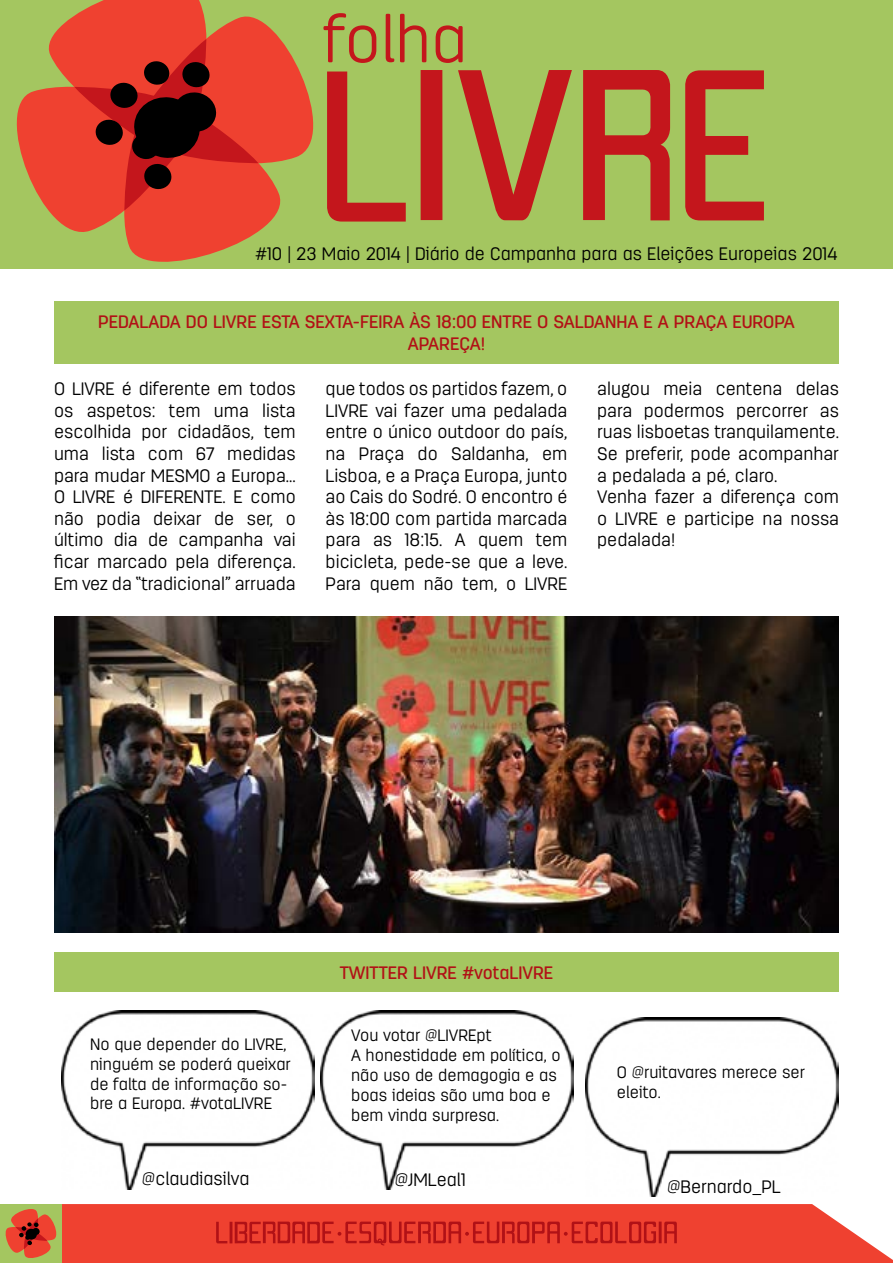
<style>
.page{position:relative;width:893px;height:1263px;background:#fff}
.page>*{position:absolute;margin:0;border:0;box-sizing:border-box;transform-origin:0 0}
.t1{font:300 64.65px "Antartida Rounded";color:#c4161c}
.t2{font:300 18px/21.6px "Antartida Rounded";color:#000;text-align:justify}
.t3{font:500 18px/21.6px "Antartida Rounded";color:#b11116;text-align:center}
.t4{font:300 16.5px/19.8px "Antartida Rounded";color:#000}
</style>
<div class="page">
<div style="left:0;top:0;width:893px;height:269px;background:#a4c660"></div>
<svg style="left:62px;top:1204px;width:831px;height:59px;background:#ef4c3c"></svg>
<div style="left:0;top:1204px;width:62px;height:59px;background:#a4c660"></div>
<svg style="left:5px;top:1209px;width:52px;height:49px"></svg>
<svg style="left:216px;top:1222px;width:11px;height:21px"></svg>
<hr style="left:230px;top:1222px;width:2px;height:21px;background:#b11116">
<hr style="left:659px;top:1221px;width:3px;height:22px;background:#b11116">
<svg style="left:664px;top:1221px;width:13px;height:22px"></svg>
<svg style="left:235px;top:1221px;width:421px;height:24px;background:#d82f26"></svg>
<div style="left:54px;top:301px;width:785px;height:63px;background:#a4c660"></div>
<svg style="left:16px;top:0;width:390px;height:262px"></svg>
<svg style="left:685px;top:70px;width:79px;height:150px"></svg>
<div style="left:421px;top:70px;width:21px;height:150px;background:#c4161c"></div>
<svg style="left:458px;top:70px;width:114px;height:150px"></svg>
<svg style="left:583px;top:70px;width:87px;height:150px"></svg>
<img style="left:54px;top:617px;width:785px;height:315px">
<img style="left:61px;top:1010px;width:253px;height:179px">
<div style="left:54px;top:953px;width:785px;height:39px;background:#a4c660"></div>
<img style="left:320px;top:1010px;width:253px;height:179px">
<img style="left:585px;top:1017px;width:253px;height:180px">
<h1 class="t1" style="left:323px;top:4px;width:146px">folha</h1>
<p class="t2" style="left:255px;top:243px;width:584px">#10 | 23 Maio 2014 | Diário de Campanha para as Eleições Europeias 2014</p>
<p class="t3" style="left:98px;top:311px;width:698px">PEDALADA DO LIVRE ESTA SEXTA-FEIRA ÀS 18:00 ENTRE O SALDANHA E A PRAÇA EUROPA<br>APAREÇA!</p>
<p class="t2" style="left:54px;top:378px;width:243px">O LIVRE é diferente em todos os aspetos: tem uma lista escolhida por cidadãos, tem uma lista com 67 medidas para mudar MESMO a Europa...<br>O LIVRE é DIFERENTE. E como não podia deixar de ser, o último dia de campanha vai ficar marcado pela diferença.<br>Em vez da “tradicional” arruada</p>
<p class="t2" style="left:326px;top:378px;width:243px">que todos os partidos fazem, o LIVRE vai fazer uma pedalada entre o único outdoor do país, na Praça do Saldanha, em Lisboa, e a Praça Europa, junto ao Cais do Sodré. O encontro é às 18:00 com partida marcada para as 18:15. A quem tem bicicleta, pede-se que a leve.<br>Para quem não tem, o LIVRE</p>
<p class="t2" style="left:597px;top:378px;width:243px;text-align:left">alugou meia centena delas para podermos percorrer as ruas lisboetas tranquilamente.<br>Se preferir, pode acompanhar a pedalada a pé, claro.<br>Venha fazer a diferença com o LIVRE e participe na nossa pedalada!</p>
<p class="t4" style="left:90px;top:1034px;width:202px">No que depender do LIVRE, ninguém se poderá queixar de falta de informação so&shy;bre a Europa. #votaLIVRE</p>
<p class="t2" style="left:142px;top:1168px;width:109px">@claudiasilva</p>
<p class="t3" style="left:340px;top:962px;width:215px">TWITTER LIVRE #votaLIVRE</p>
<p class="t4" style="left:351px;top:1026px;width:211px">Vou votar @LIVREpt<br>A honestidade em política, o não uso de demagogia e as boas ideias são uma boa e bem vinda surpresa.</p>
<p class="t2" style="left:395px;top:1169px;width:73px">@JMLeal1</p>
<p class="t4" style="left:617px;top:1063px;width:190px">O @ruitavares merece ser eleito.</p>
<p class="t2" style="left:667px;top:1176px;width:115px">@Bernardo_PL</p>
</div>
